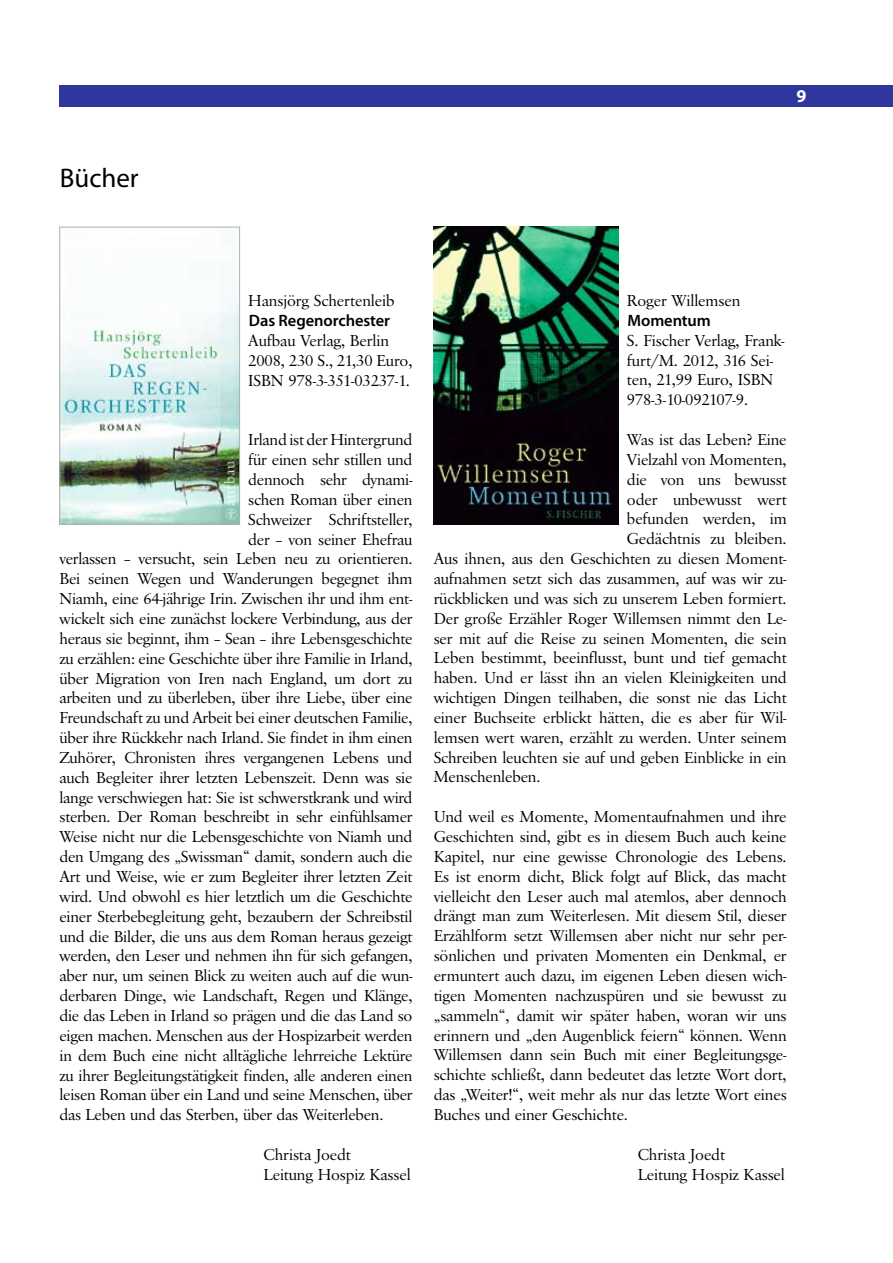
<style>
.page{position:relative;width:893px;height:1263px;background:#fff}
.page>*{position:absolute;margin:0;border:0;box-sizing:border-box;transform-origin:0 0}
.t1{font:27px "Myriad Pro";color:#000}
.t2{font:700 18px "Myriad Pro";color:#fff}
.t3{font:16.5px/19.8px "Savoy";letter-spacing:-.015em;color:#000}
.t4{font:600 16.5px "Myriad Pro";letter-spacing:-.005em;color:#000}
</style>
<div class="page">
<div style="left:60px;top:85px;width:833px;height:21px;background:#2f379d"></div>
<img style="left:62px;top:296px;width:176px;height:226px">
<div style="left:60px;top:227px;width:180px;height:297px;border:1px solid #afb0b0"></div>
<img style="left:434px;top:227px;width:184px;height:298px">
<h1 class="t1" style="left:60px;top:161px;width:80px">Bücher</h1>
<p class="t2" style="left:797px;top:84px;width:11px">9</p>
<p class="t3" style="left:248px;top:291px;width:148px">Hansjörg Schertenleib</p>
<p class="t4" style="left:249px;top:310px;width:143px">Das Regenorchester</p>
<p class="t3" style="left:248px;top:331px;width:166px">Aufbau Verlag, Berlin<br>2008, 230 S., 21,30 Euro,<br>ISBN 978-3-351-03237-1.</p>
<p class="t3" style="left:248px;top:430px;width:166px">Irland ist der Hintergrund</p>
<p class="t3" style="left:248px;top:450px;width:166px">für einen sehr stillen und</p>
<p class="t3" style="left:248px;top:470px;width:166px">dennoch sehr dynami-</p>
<p class="t3" style="left:248px;top:490px;width:166px">schen Roman über einen</p>
<p class="t3" style="left:248px;top:509px;width:166px">Schweizer Schriftsteller,</p>
<p class="t3" style="left:248px;top:529px;width:166px">der – von seiner Ehefrau</p>
<p class="t3" style="left:60px;top:549px;width:354px">verlassen – versucht, sein Leben neu zu orientieren.</p>
<p class="t3" style="left:60px;top:569px;width:354px">Bei seinen Wegen und Wanderungen begegnet ihm</p>
<p class="t3" style="left:60px;top:589px;width:354px">Niamh, eine 64-jährige Irin. Zwischen ihr und ihm ent-</p>
<p class="t3" style="left:60px;top:609px;width:354px">wickelt sich eine zunächst lockere Verbindung, aus der</p>
<p class="t3" style="left:60px;top:629px;width:354px">heraus sie beginnt, ihm – Sean – ihre Lebensgeschichte</p>
<p class="t3" style="left:60px;top:648px;width:354px">zu erzählen: eine Geschichte über ihre Familie in Irland,</p>
<p class="t3" style="left:60px;top:668px;width:354px">über Migration von Iren nach England, um dort zu</p>
<p class="t3" style="left:60px;top:688px;width:354px">arbeiten und zu überleben, über ihre Liebe, über eine</p>
<p class="t3" style="left:60px;top:708px;width:354px">Freundschaft zu und Arbeit bei einer deutschen Familie,</p>
<p class="t3" style="left:60px;top:728px;width:354px">über ihre Rückkehr nach Irland. Sie findet in ihm einen</p>
<p class="t3" style="left:60px;top:748px;width:354px">Zuhörer, Chronisten ihres vergangenen Lebens und</p>
<p class="t3" style="left:60px;top:767px;width:354px">auch Begleiter ihrer letzten Lebenszeit. Denn was sie</p>
<p class="t3" style="left:60px;top:787px;width:354px">lange verschwiegen hat: Sie ist schwerstkrank und wird</p>
<p class="t3" style="left:60px;top:807px;width:354px">sterben. Der Roman beschreibt in sehr einfühlsamer</p>
<p class="t3" style="left:60px;top:827px;width:354px">Weise nicht nur die Lebensgeschichte von Niamh und</p>
<p class="t3" style="left:60px;top:847px;width:354px">den Umgang des „Swissman“ damit, sondern auch die</p>
<p class="t3" style="left:60px;top:867px;width:354px">Art und Weise, wie er zum Begleiter ihrer letzten Zeit</p>
<p class="t3" style="left:60px;top:887px;width:354px">wird. Und obwohl es hier letztlich um die Geschichte</p>
<p class="t3" style="left:60px;top:906px;width:354px">einer Sterbebegleitung geht, bezaubern der Schreibstil</p>
<p class="t3" style="left:60px;top:926px;width:354px">und die Bilder, die uns aus dem Roman heraus gezeigt</p>
<p class="t3" style="left:60px;top:946px;width:354px">werden, den Leser und nehmen ihn für sich gefangen,</p>
<p class="t3" style="left:60px;top:966px;width:354px">aber nur, um seinen Blick zu weiten auch auf die wun-</p>
<p class="t3" style="left:60px;top:986px;width:354px">derbaren Dinge, wie Landschaft, Regen und Klänge,</p>
<p class="t3" style="left:60px;top:1006px;width:354px">die das Leben in Irland so prägen und die das Land so</p>
<p class="t3" style="left:60px;top:1026px;width:354px">eigen machen. Menschen aus der Hospizarbeit werden</p>
<p class="t3" style="left:60px;top:1045px;width:354px">in dem Buch eine nicht alltägliche lehrreiche Lektüre</p>
<p class="t3" style="left:60px;top:1065px;width:354px">zu ihrer Begleitungstätigkeit finden, alle anderen einen</p>
<p class="t3" style="left:60px;top:1085px;width:354px">leisen Roman über ein Land und seine Menschen, über</p>
<p class="t3" style="left:60px;top:1105px;width:325px">das Leben und das Sterben, über das Weiterleben.</p>
<p class="t3" style="left:264px;top:1145px;width:149px">Christa Joedt<br>Leitung Hospiz Kassel</p>
<p class="t3" style="left:627px;top:291px;width:115px">Roger Willemsen</p>
<p class="t4" style="left:627px;top:310px;width:85px">Momentum</p>
<p class="t3" style="left:627px;top:330px;width:159px">S. Fischer Verlag, Frank&shy;furt/M. 2012, 316 Sei&shy;ten, 21,99 Euro, ISBN<br>978-3-10-092107-9.</p>
<p class="t3" style="left:627px;top:430px;width:161px">Was ist das Leben? Eine</p>
<p class="t3" style="left:627px;top:450px;width:161px">Vielzahl von Momenten,</p>
<p class="t3" style="left:627px;top:469px;width:161px">die von uns bewusst</p>
<p class="t3" style="left:627px;top:489px;width:161px">oder unbewusst wert</p>
<p class="t3" style="left:627px;top:509px;width:161px">befunden werden, im</p>
<p class="t3" style="left:627px;top:529px;width:161px">Gedächtnis zu bleiben.</p>
<p class="t3" style="left:434px;top:549px;width:354px">Aus ihnen, aus den Geschichten zu diesen Moment-</p>
<p class="t3" style="left:434px;top:569px;width:354px">aufnahmen setzt sich das zusammen, auf was wir zu-</p>
<p class="t3" style="left:434px;top:589px;width:354px">rückblicken und was sich zu unserem Leben formiert.</p>
<p class="t3" style="left:434px;top:608px;width:354px">Der große Erzähler Roger Willemsen nimmt den Le-</p>
<p class="t3" style="left:434px;top:628px;width:354px">ser mit auf die Reise zu seinen Momenten, die sein</p>
<p class="t3" style="left:434px;top:648px;width:354px">Leben bestimmt, beeinflusst, bunt und tief gemacht</p>
<p class="t3" style="left:434px;top:668px;width:354px">haben. Und er lässt ihn an vielen Kleinigkeiten und</p>
<p class="t3" style="left:434px;top:688px;width:354px">wichtigen Dingen teilhaben, die sonst nie das Licht</p>
<p class="t3" style="left:434px;top:708px;width:354px">einer Buchseite erblickt hätten, die es aber für Wil-</p>
<p class="t3" style="left:434px;top:727px;width:354px">lemsen wert waren, erzählt zu werden. Unter seinem</p>
<p class="t3" style="left:434px;top:747px;width:354px">Schreiben leuchten sie auf und geben Einblicke in ein</p>
<p class="t3" style="left:434px;top:767px;width:108px">Menschenleben.</p>
<p class="t3" style="left:434px;top:807px;width:354px;text-align:justify">Und weil es Momente, Momentaufnahmen und ihre Geschichten sind, gibt es in diesem Buch auch keine Kapitel, nur eine gewisse Chronologie des Lebens.<br>Es ist enorm dicht, Blick folgt auf Blick, das macht vielleicht den Leser auch mal atemlos, aber dennoch drängt man zum Weiterlesen. Mit diesem Stil, dieser Erzählform setzt Willemsen aber nicht nur sehr per&shy;sönlichen und privaten Momenten ein Denkmal, er ermuntert auch dazu, im eigenen Leben diesen wich&shy;tigen Momenten nachzuspüren und sie bewusst zu „sammeln“, damit wir später haben, woran wir uns erinnern und „den Augenblick feiern“ können. Wenn Willemsen dann sein Buch mit einer Begleitungsge&shy;schichte schließt, dann bedeutet das letzte Wort dort, das „Weiter!“, weit mehr als nur das letzte Wort eines Buches und einer Geschichte.</p>
<p class="t3" style="left:638px;top:1144px;width:149px">Christa Joedt<br>Leitung Hospiz Kassel</p>
</div>
